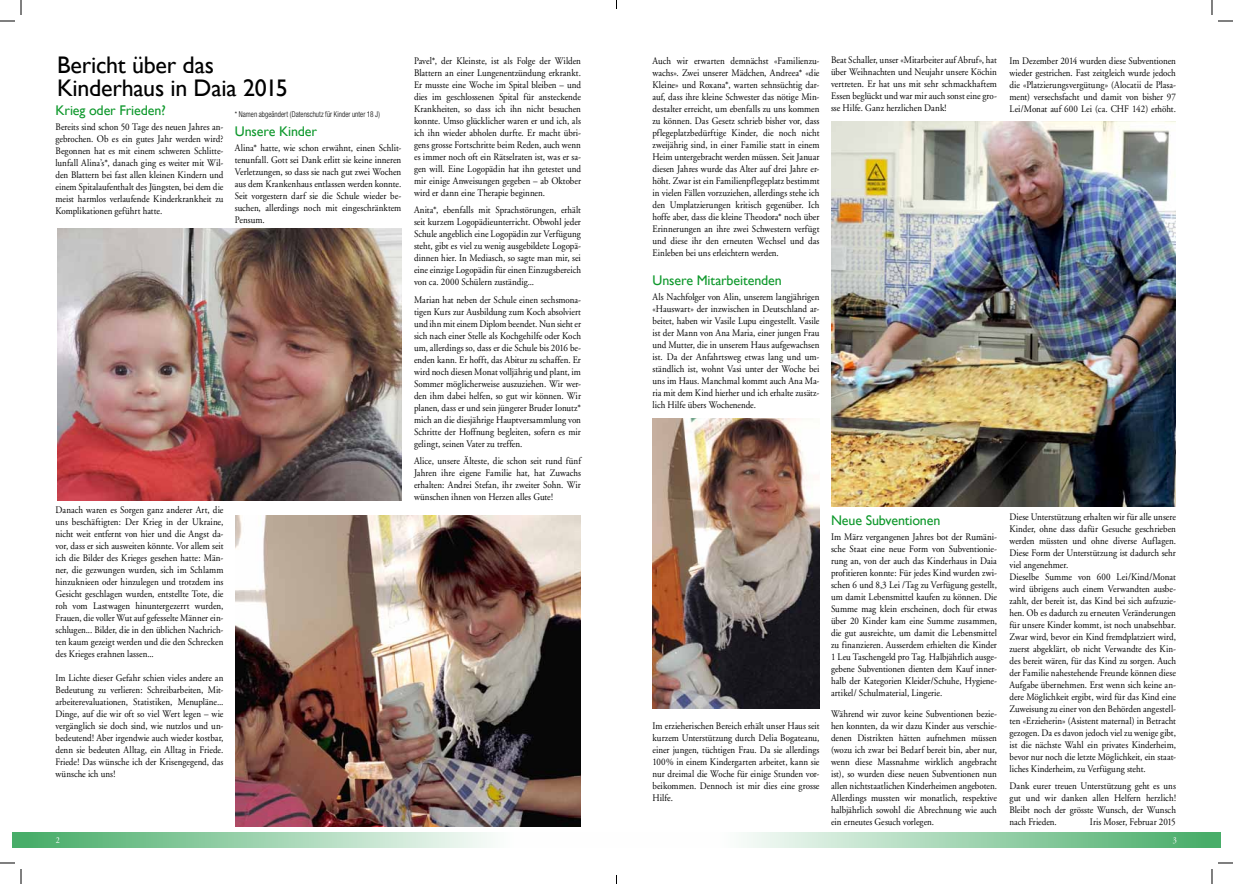
<style>
.page{position:relative;width:1233px;height:884px;background:#fff}
.page>*{position:absolute;margin:0;border:0;box-sizing:border-box;transform-origin:0 0}
.t1{font:24px/23px "Gill Sans";letter-spacing:-.01em;color:#000}
.t2{font:14px "Gill Sans";letter-spacing:-.01em;color:#0e982c}
.t3{font:10px/12px "Adobe Garamond";color:#000;text-align:justify;scale:.9 1}
.t4{font:9px "Adobe Garamond";color:#fff;scale:.9 1}
.t5{font:300 condensed 8px "Helvetica Neue";letter-spacing:.005em;color:#000;scale:.9 1}
</style>
<div class="page">
<svg style="left:12px;top:832px;width:479px;height:15px;background:#9bd2ad"></svg>
<svg style="left:743px;top:832px;width:477px;height:15px;background:#9cd2ad"></svg>
<img style="left:831px;top:121px;width:345px;height:385px">
<img style="left:57px;top:229px;width:344px;height:271px">
<img style="left:235px;top:515px;width:345px;height:312px">
<img style="left:652px;top:419px;width:167px;height:289px">
<svg style="left:1218px;top:20px;width:15px;height:2px"></svg>
<svg style="left:1218px;top:862px;width:15px;height:2px"></svg>
<svg style="left:0;top:0;width:22px;height:22px"></svg>
<svg style="left:0;top:862px;width:22px;height:22px"></svg>
<svg style="left:1211px;top:0;width:1px;height:15px"></svg>
<svg style="left:1211px;top:869px;width:1px;height:15px"></svg>
<h1 class="t1" style="left:57px;top:54px;width:232px">Bericht über das<br>Kinderhaus in Daia 2015</h1>
<p class="t3" style="left:652px;top:55px;width:187px">Auch wir erwarten demnächst «Familienzu&shy;wachs». Zwei unserer Mädchen, Andreea* «die Kleine» und Roxana*, warten sehnsüchtig dar&shy;auf, dass ihre kleine Schwester das nötige Min&shy;destalter erreicht, um ebenfalls zu uns kommen zu können. Das Gesetz schrieb bisher vor, dass pflegeplatzbedürftige Kinder, die noch nicht zweijährig sind, in einer Familie statt in einem Heim untergebracht werden müssen. Seit Januar diesen Jahres wurde das Alter auf drei Jahre er&shy;höht. Zwar ist ein Familienpflegeplatz bestimmt in vielen Fällen vorzuziehen, allerdings stehe ich den Umplatzierungen kritisch gegenüber. Ich hoffe aber, dass die kleine Theodora* noch über Erinnerungen an ihre zwei Schwestern verfügt und diese ihr den erneuten Wechsel und das Einleben bei uns erleichtern werden.</p>
<h2 class="t2" style="left:652px;top:272px;width:131px">Unsere Mitarbeitenden</h2>
<p class="t3" style="left:652px;top:291px;width:187px">Als Nachfolger von Alin, unserem langjährigen «Hauswart» der inzwischen in Deutschland ar&shy;beitet, haben wir Vasile Lupu eingestellt. Vasile ist der Mann von Ana Maria, einer jungen Frau und Mutter, die in unserem Haus aufgewachsen ist. Da der Anfahrtsweg etwas lang und um&shy;ständlich ist, wohnt Vasi unter der Woche bei uns im Haus. Manchmal kommt auch Ana Ma&shy;ria mit dem Kind hierher und ich erhalte zusätz&shy;lich Hilfe übers Wochenende.</p>
<p class="t3" style="left:414px;top:55px;width:187px">Pavel*, der Kleinste, ist als Folge der Wilden Blattern an einer Lungenentzündung erkrankt.<br>Er musste eine Woche im Spital bleiben – und dies im geschlossenen Spital für ansteckende Krankheiten, so dass ich ihn nicht besuchen konnte. Umso glücklicher waren er und ich, als ich ihn wieder abholen durfte. Er macht übri&shy;gens grosse Fortschritte beim Reden, auch wenn es immer noch oft ein Rätselraten ist, was er sa&shy;gen will. Eine Logopädin hat ihn getestet und mir einige Anweisungen gegeben – ab Oktober wird er dann eine Therapie beginnen.</p>
<p class="t3" style="left:414px;top:204px;width:187px">Anita*, ebenfalls mit Sprachstörungen, erhält seit kurzem Logopädieunterricht. Obwohl jeder Schule angeblich eine Logopädin zur Verfügung steht, gibt es viel zu wenig ausgebildete Logopä&shy;dinnen hier. In Mediasch, so sagte man mir, sei eine einzige Logopädin für einen Einzugsbereich von ca. 2000 Schülern zuständig...</p>
<p class="t3" style="left:414px;top:294px;width:187px">Marian hat neben der Schule einen sechsmona&shy;tigen Kurs zur Ausbildung zum Koch absolviert und ihn mit einem Diplom beendet. Nun sieht er sich nach einer Stelle als Kochgehilfe oder Koch um, allerdings so, dass er die Schule bis 2016 be&shy;enden kann. Er hofft, das Abitur zu schaffen. Er wird noch diesen Monat volljährig und plant, im Sommer möglicherweise auszuziehen. Wir wer&shy;den ihm dabei helfen, so gut wir können. Wir planen, dass er und sein jüngerer Bruder Ionutz* mich an die diesjährige Hauptversammlung von Schritte der Hoffnung begleiten, sofern es mir gelingt, seinen Vater zu treffen.</p>
<p class="t3" style="left:414px;top:455px;width:187px">Alice, unsere Älteste, die schon seit rund fünf Jahren ihre eigene Familie hat, hat Zuwachs erhalten: Andrei Stefan, ihr zweiter Sohn. Wir wünschen ihnen von Herzen alles Gute!</p>
<h2 class="t2" style="left:55px;top:102px;width:112px">Krieg oder Frieden?</h2>
<p class="t3" style="left:55px;top:121px;width:188px">Bereits sind schon 50 Tage des neuen Jahres an&shy;gebrochen. Ob es ein gutes Jahr werden wird?<br>Begonnen hat es mit einem schweren Schlitte&shy;lunfall Alina’s*, danach ging es weiter mit Wil&shy;den Blattern bei fast allen kleinen Kindern und einem Spitalaufenthalt des Jüngsten, bei dem die meist harmlos verlaufende Kinderkrankheit zu Komplikationen geführt hatte.</p>
<p class="t5" style="left:235px;top:110px;width:163px">* Namen abgeändert (Datenschutz für Kinder unter 18 J)</p>
<h2 class="t2" style="left:235px;top:123px;width:84px">Unsere Kinder</h2>
<p class="t3" style="left:235px;top:142px;width:186px">Alina* hatte, wie schon erwähnt, einen Schlit&shy;tenunfall. Gott sei Dank erlitt sie keine inneren Verletzungen, so dass sie nach gut zwei Wochen aus dem Krankenhaus entlassen werden konnte.<br>Seit vorgestern darf sie die Schule wieder be&shy;suchen, allerdings noch mit eingeschränktem Pensum.</p>
<p class="t3" style="left:55px;top:504px;width:188px">Danach waren es Sorgen ganz anderer Art, die uns beschäftigten: Der Krieg in der Ukraine, nicht weit entfernt von hier und die Angst da&shy;vor, dass er sich ausweiten könnte. Vor allem seit ich die Bilder des Krieges gesehen hatte: Män&shy;ner, die gezwungen wurden, sich im Schlamm hinzuknieen oder hinzulegen und trotzdem ins Gesicht geschlagen wurden, entstellte Tote, die roh vom Lastwagen hinuntergezerrt wurden, Frauen, die voller Wut auf gefesselte Männer ein&shy;schlugen... Bilder, die in den üblichen Nachrich&shy;ten kaum gezeigt werden und die den Schrecken des Krieges erahnen lassen...</p>
<p class="t3" style="left:55px;top:672px;width:188px">Im Lichte dieser Gefahr schien vieles andere an Bedeutung zu verlieren: Schreibarbeiten, Mit&shy;arbeiterevaluationen, Statistiken, Menupläne...<br>Dinge, auf die wir oft so viel Wert legen – wie vergänglich sie doch sind, wie nutzlos und un&shy;bedeutend! Aber irgendwie auch wieder kostbar, denn sie bedeuten Alltag, ein Alltag in Friede.<br>Friede! Das wünsche ich der Krisengegend, das wünsche ich uns!</p>
<p class="t3" style="left:652px;top:720px;width:187px">Im erzieherischen Bereich erhält unser Haus seit kurzem Unterstützung durch Delia Bogateanu, einer jungen, tüchtigen Frau. Da sie allerdings 100% in einem Kindergarten arbeitet, kann sie nur dreimal die Woche für einige Stunden vor&shy;beikommen. Dennoch ist mir dies eine grosse Hilfe.</p>
<p class="t3" style="left:831px;top:54px;width:186px">Beat Schaller, unser «Mitarbeiter auf Abruf», hat über Weihnachten und Neujahr unsere Köchin vertreten. Er hat uns mit sehr schmackhaftem Essen beglückt und war mir auch sonst eine gro&shy;sse Hilfe. Ganz herzlichen Dank!</p>
<h2 class="t2" style="left:831px;top:512px;width:111px">Neue Subventionen</h2>
<p class="t3" style="left:831px;top:531px;width:186px">Im März vergangenen Jahres bot der Rumäni&shy;sche Staat eine neue Form von Subventionie&shy;rung an, von der auch das Kinderhaus in Daia profitieren konnte: Für jedes Kind wurden zwi&shy;schen 6 und 8,3 Lei /Tag zu Verfügung gestellt, um damit Lebensmittel kaufen zu können. Die Summe mag klein erscheinen, doch für etwas über 20 Kinder kam eine Summe zusammen, die gut ausreichte, um damit die Lebensmittel zu finanzieren. Ausserdem erhielten die Kinder 1 Leu Taschengeld pro Tag. Halbjährlich ausge&shy;gebene Subventionen dienten dem Kauf inner&shy;halb der Kategorien Kleider/Schuhe, Hygiene&shy;artikel/ Schulmaterial, Lingerie.</p>
<p class="t3" style="left:831px;top:708px;width:186px">Während wir zuvor keine Subventionen bezie&shy;hen konnten, da wir dazu Kinder aus verschie&shy;denen Distrikten hätten aufnehmen müssen (wozu ich zwar bei Bedarf bereit bin, aber nur, wenn diese Massnahme wirklich angebracht ist), so wurden diese neuen Subventionen nun allen nichtstaatlichen Kinderheimen angeboten.<br>Allerdings mussten wir monatlich, respektive halbjährlich sowohl die Abrechnung wie auch ein erneutes Gesuch vorlegen.</p>
<p class="t3" style="left:1009px;top:55px;width:186px">Im Dezember 2014 wurden diese Subventionen wieder gestrichen. Fast zeitgleich wurde jedoch die «Platzierungsvergütung» (Alocatii de Plasa&shy;ment) versechsfacht und damit von bisher 97<br>Lei/Monat auf 600 Lei (ca. CHF 142) erhöht.</p>
<p class="t3" style="left:1009px;top:511px;width:186px;text-align:left">Diese Unterstützung erhalten wir für alle unsere Kinder, ohne dass dafür Gesuche geschrieben werden müssten und ohne diverse Auflagen.<br>Diese Form der Unterstützung ist dadurch sehr viel angenehmer.<br>Dieselbe Summe von 600 Lei/Kind/Monat wird übrigens auch einem Verwandten ausbe&shy;zahlt, der bereit ist, das Kind bei sich aufzuzie&shy;hen. Ob es dadurch zu erneuten Veränderungen für unsere Kinder kommt, ist noch unabsehbar.<br>Zwar wird, bevor ein Kind fremdplatziert wird, zuerst abgeklärt, ob nicht Verwandte des Kin&shy;des bereit wären, für das Kind zu sorgen. Auch der Familie nahestehende Freunde können diese Aufgabe übernehmen. Erst wenn sich keine an&shy;dere Möglichkeit ergibt, wird für das Kind eine Zuweisung zu einer von den Behörden angestell&shy;ten «Erzieherin» (Asistent maternal) in Betracht gezogen. Da es davon jedoch viel zu wenige gibt, ist die nächste Wahl ein privates Kinderheim, bevor nur noch die letzte Möglichkeit, ein staat&shy;liches Kinderheim, zu Verfügung steht.</p>
<p class="t3" style="left:1009px;top:780px;width:186px">Dank eurer treuen Unterstützung geht es uns gut und wir danken allen Helfern herzlich!<br>Bleibt noch der grösste Wunsch, der Wunsch nach Frieden.</p>
<p class="t3" style="left:1090px;top:816px;width:97px">Iris Moser, Februar 2015</p>
<p class="t4" style="left:56px;top:836px;width:6px">2</p>
<p class="t4" style="left:1173px;top:835px;width:6px">3</p>
</div>
